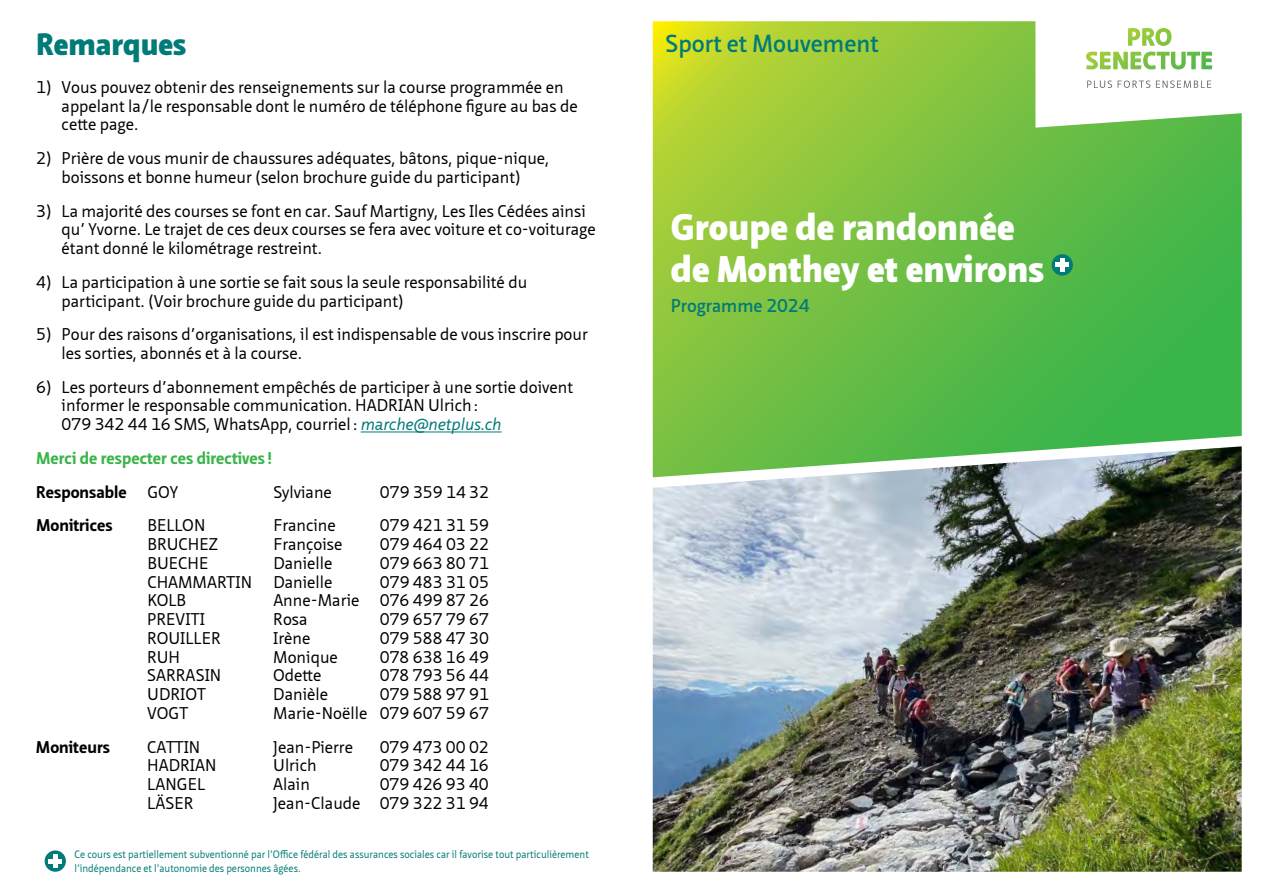
<style>
.page{position:relative;width:1263px;height:893px;background:#fff}
.page>*{position:absolute;margin:0;border:0;box-sizing:border-box;transform-origin:0 0}
.t1{font:900 36px/42px "Neue Sans Pro";color:#fff}
.t2{font:900 30px "Neue Sans Pro";color:#007b78}
.t3{font:600 24px "Neue Sans Pro";color:#007b78}
.t4{font:600 18px "Neue Sans Pro";color:#007b78}
.t5{font:16.5px/18.8px "Neue Sans Pro";color:#000}
.t6{font:700 16.5px "Neue Sans Pro";color:#39b54a}
.t7{font:700 16.5px "Neue Sans Pro";color:#000}
.t8{font:10.5px/13.5px "Neue Sans Pro";color:#007b78;scale:.95 1}
.s1{font-style:italic;color:#007b78}
</style>
<div class="page">
<svg style="left:653px;top:21px;width:589px;height:414px;background:#72c042"></svg>
<img style="left:653px;top:489px;width:589px;height:383px">
<svg style="left:652px;top:435px;width:590px;height:54px"></svg>
<hr style="left:361px;top:432px;width:141px;height:1px;background:#007b78">
<svg style="left:1035px;top:21px;width:207px;height:107px"></svg>
<svg style="left:1052px;top:254px;width:21px;height:22px"></svg>
<hr style="left:1060px;top:258px;width:4px;height:14px;background:#fff">
<hr style="left:1055px;top:263px;width:14px;height:4px;background:#fff">
<svg style="left:45px;top:850px;width:21px;height:22px"></svg>
<hr style="left:53px;top:854px;width:4px;height:14px;background:#fff">
<hr style="left:48px;top:859px;width:14px;height:4px;background:#fff">
<h2 class="t2" style="left:36px;top:25px;width:151px">Remarques</h2>
<h3 class="t3" style="left:665px;top:28px;width:215px">Sport et Mouvement</h3>
<p class="t5" style="left:62px;top:77px;width:517px;text-indent:-26px">1) Vous pouvez obtenir des renseignements sur la course programmée en appelant la/le responsable dont le numéro de téléphone figure au bas de cette page.</p>
<p class="t5" style="left:36px;top:149px;width:515px;text-align:center">2) Prière de vous munir de chaussures adéquates, bâtons, pique-nique, boissons et bonne humeur (selon brochure guide du participant)</p>
<p class="t5" style="left:62px;top:201px;width:536px;text-indent:-26px">3) La majorité des courses se font en car. Sauf Martigny, Les Iles Cédées ainsi qu’ Yvorne. Le trajet de ces deux courses se fera avec voiture et co-voiturage étant donné le kilométrage restreint.</p>
<p class="t5" style="left:62px;top:272px;width:467px;text-indent:-26px">4) La participation à une sortie se fait sous la seule responsabilité du participant. (Voir brochure guide du participant)</p>
<p class="t5" style="left:62px;top:325px;width:528px;text-indent:-26px">5) Pour des raisons d’organisations, il est indispensable de vous inscrire pour les sorties, abonnés et à la course.</p>
<p class="t5" style="left:62px;top:377px;width:513px;text-indent:-26px">6) Les porteurs d’abonnement empêchés de participer à une sortie doivent informer le responsable communication. HADRIAN Ulrich:<br>079 342 44 16 SMS, WhatsApp, courriel: <span class="s1">marche@netplus.ch</span></p>
<p class="t6" style="left:36px;top:447px;width:238px">Merci de respecter ces directives !</p>
<p class="t7" style="left:36px;top:481px;width:92px">Responsable</p>
<p class="t5" style="left:147px;top:482px;width:32px">GOY</p>
<p class="t5" style="left:273px;top:482px;width:60px">Sylviane</p>
<p class="t5" style="left:380px;top:482px;width:111px">079 359 14 32</p>
<p class="t7" style="left:36px;top:515px;width:78px">Monitrices</p>
<p class="t5" style="left:147px;top:516px;width:59px">BELLON</p>
<p class="t5" style="left:273px;top:516px;width:64px">Francine</p>
<p class="t5" style="left:380px;top:516px;width:111px">079 421 31 59</p>
<p class="t5" style="left:147px;top:535px;width:72px">BRUCHEZ</p>
<p class="t5" style="left:273px;top:535px;width:71px">Françoise</p>
<p class="t5" style="left:380px;top:535px;width:111px">079 464 03 22</p>
<p class="t5" style="left:147px;top:553px;width:63px">BUECHE</p>
<p class="t5" style="left:273px;top:553px;width:61px">Danielle</p>
<p class="t5" style="left:380px;top:553px;width:111px">079 663 80 71</p>
<p class="t5" style="left:147px;top:572px;width:106px">CHAMMARTIN</p>
<p class="t5" style="left:273px;top:572px;width:61px">Danielle</p>
<p class="t5" style="left:380px;top:572px;width:111px">079 483 31 05</p>
<p class="t5" style="left:147px;top:591px;width:40px">KOLB</p>
<p class="t5" style="left:273px;top:591px;width:217px">Anne-Marie 076 499 87 26</p>
<p class="t5" style="left:147px;top:610px;width:59px">PREVITI</p>
<p class="t5" style="left:273px;top:610px;width:36px">Rosa</p>
<p class="t5" style="left:380px;top:610px;width:111px">079 657 79 67</p>
<p class="t5" style="left:147px;top:628px;width:75px">ROUILLER</p>
<p class="t5" style="left:273px;top:628px;width:39px">Irène</p>
<p class="t5" style="left:380px;top:628px;width:111px">079 588 47 30</p>
<p class="t5" style="left:147px;top:647px;width:34px">RUH</p>
<p class="t5" style="left:273px;top:647px;width:66px">Monique</p>
<p class="t5" style="left:380px;top:647px;width:111px">078 638 16 49</p>
<p class="t5" style="left:147px;top:666px;width:76px">SARRASIN</p>
<p class="t5" style="left:273px;top:666px;width:50px">Odette</p>
<p class="t5" style="left:380px;top:666px;width:111px">078 793 56 44</p>
<p class="t5" style="left:147px;top:685px;width:60px">UDRIOT</p>
<p class="t5" style="left:273px;top:685px;width:56px">Danièle</p>
<p class="t5" style="left:380px;top:685px;width:111px">079 588 97 91</p>
<p class="t5" style="left:147px;top:703px;width:42px">VOGT</p>
<p class="t5" style="left:273px;top:703px;width:217px">Marie-Noëlle 079 607 59 67</p>
<p class="t7" style="left:36px;top:736px;width:76px">Moniteurs</p>
<p class="t5" style="left:147px;top:737px;width:55px">CATTIN</p>
<p class="t5" style="left:273px;top:737px;width:81px">Jean-Pierre</p>
<p class="t5" style="left:380px;top:737px;width:111px">079 473 00 02</p>
<p class="t5" style="left:147px;top:756px;width:71px">HADRIAN</p>
<p class="t5" style="left:273px;top:756px;width:45px">Ulrich</p>
<p class="t5" style="left:380px;top:756px;width:111px">079 342 44 16</p>
<p class="t5" style="left:147px;top:775px;width:59px">LANGEL</p>
<p class="t5" style="left:273px;top:775px;width:38px">Alain</p>
<p class="t5" style="left:380px;top:775px;width:111px">079 426 93 40</p>
<p class="t5" style="left:147px;top:793px;width:48px">LÄSER</p>
<p class="t5" style="left:273px;top:793px;width:217px">Jean-Claude 079 322 31 94</p>
<p class="t8" style="left:74px;top:848px;width:543px">Ce cours est partiellement subventionné par l’Office fédéral des assurances sociales car il favorise tout particulièrement l’indépendance et l’autonomie des personnes âgées.</p>
<h1 class="t1" style="left:671px;top:206px;width:375px">Groupe de randonnée de Monthey et environs</h1>
<p class="t4" style="left:671px;top:294px;width:140px">Programme 2024</p>
</div>
